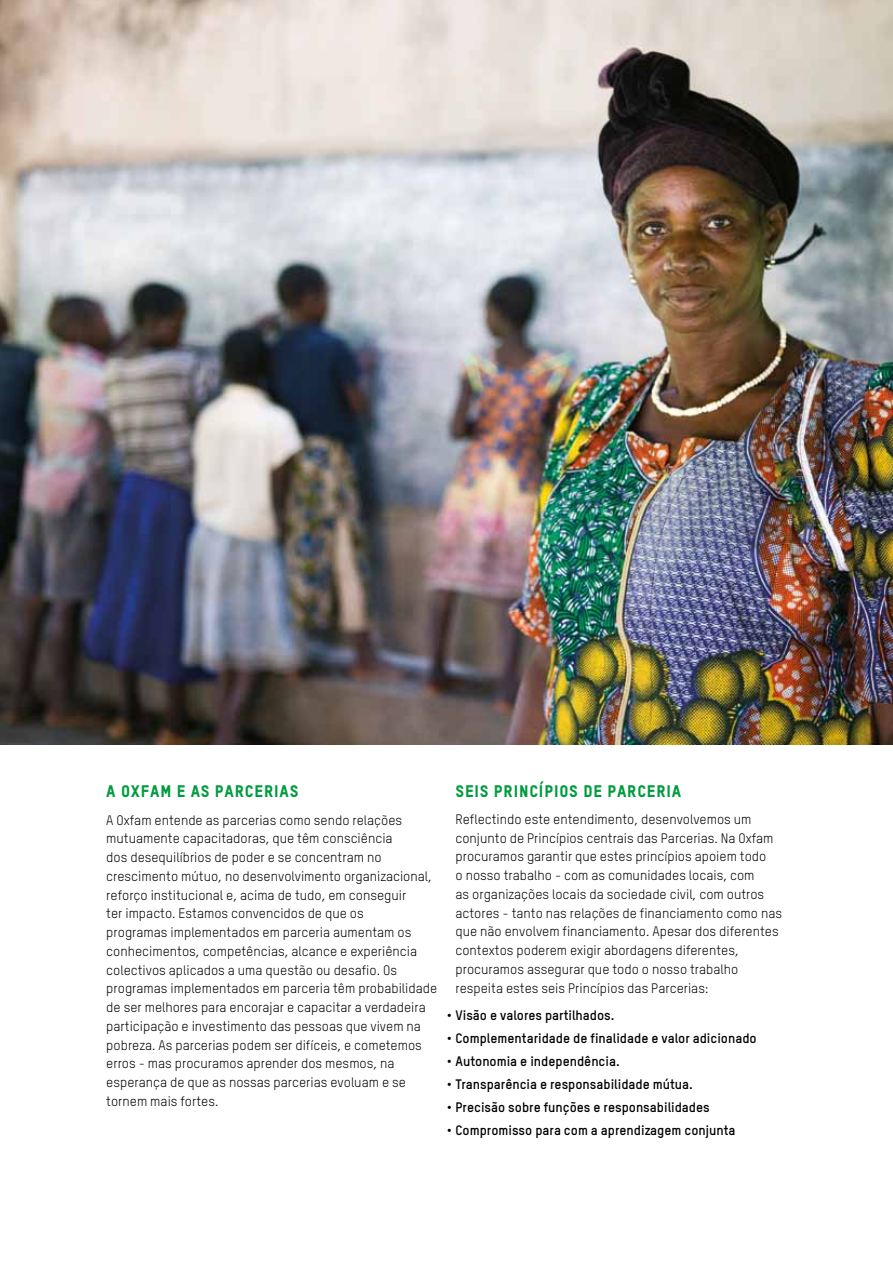
<style>
.page{position:relative;width:893px;height:1263px;background:#fff}
.page>*{position:absolute;margin:0;border:0;box-sizing:border-box;transform-origin:0 0}
.t1{font:16.5px "Oxfam TSTARPRO Headline";letter-spacing:.05em;color:#009b3e}
.t2{font:13.5px/18.8px "Oxfam TSTARPRO";color:#000}
.t3{font:700 13.5px "Oxfam TSTARPRO";color:#000}
</style>
<div class="page">
<img style="left:0;top:0;width:893px;height:744px">
<p class="t1" style="left:106px;top:781px;width:194px">A OXFAM E AS PARCERIAS</p>
<p class="t2" style="left:106px;top:810px;width:332px">A Oxfam entende as parcerias como sendo relações mutuamente capacitadoras, que têm consciência<br>dos desequilíbrios de poder e se concentram no crescimento mútuo, no desenvolvimento organizacional, reforço institucional e, acima de tudo, em conseguir<br>ter impacto. Estamos convencidos de que os<br>programas implementados em parceria aumentam os conhecimentos, competências, alcance e experiência colectivos aplicados a uma questão ou desafio. Os programas implementados em parceria têm probabilidade de ser melhores para encorajar e capacitar a verdadeira participação e investimento das pessoas que vivem na pobreza. As parcerias podem ser difíceis, e cometemos erros - mas procuramos aprender dos mesmos, na esperança de que as nossas parcerias evoluam e se tornem mais fortes.</p>
<p class="t1" style="left:455px;top:781px;width:227px">SEIS PRINCÍPIOS DE PARCERIA</p>
<p class="t2" style="left:455px;top:809px;width:328px">Reflectindo este entendimento, desenvolvemos um conjunto de Princípios centrais das Parcerias. Na Oxfam procuramos garantir que estes princípios apoiem todo<br>o nosso trabalho - com as comunidades locais, com<br>as organizações locais da sociedade civil, com outros actores - tanto nas relações de financiamento como nas que não envolvem financiamento. Apesar dos diferentes contextos poderem exigir abordagens diferentes, procuramos assegurar que todo o nosso trabalho respeita estes seis Princípios das Parcerias:</p>
<p class="t3" style="left:447px;top:1006px;width:169px">• Visão e valores partilhados.</p>
<p class="t3" style="left:447px;top:1029px;width:311px">• Complementaridade de finalidade e valor adicionado</p>
<p class="t3" style="left:447px;top:1052px;width:174px">• Autonomia e independência.</p>
<p class="t3" style="left:447px;top:1075px;width:247px">• Transparência e responsabilidade mútua.</p>
<p class="t3" style="left:447px;top:1098px;width:264px">• Precisão sobre funções e responsabilidades</p>
<p class="t3" style="left:447px;top:1121px;width:290px">• Compromisso para com a aprendizagem conjunta</p>
</div>
